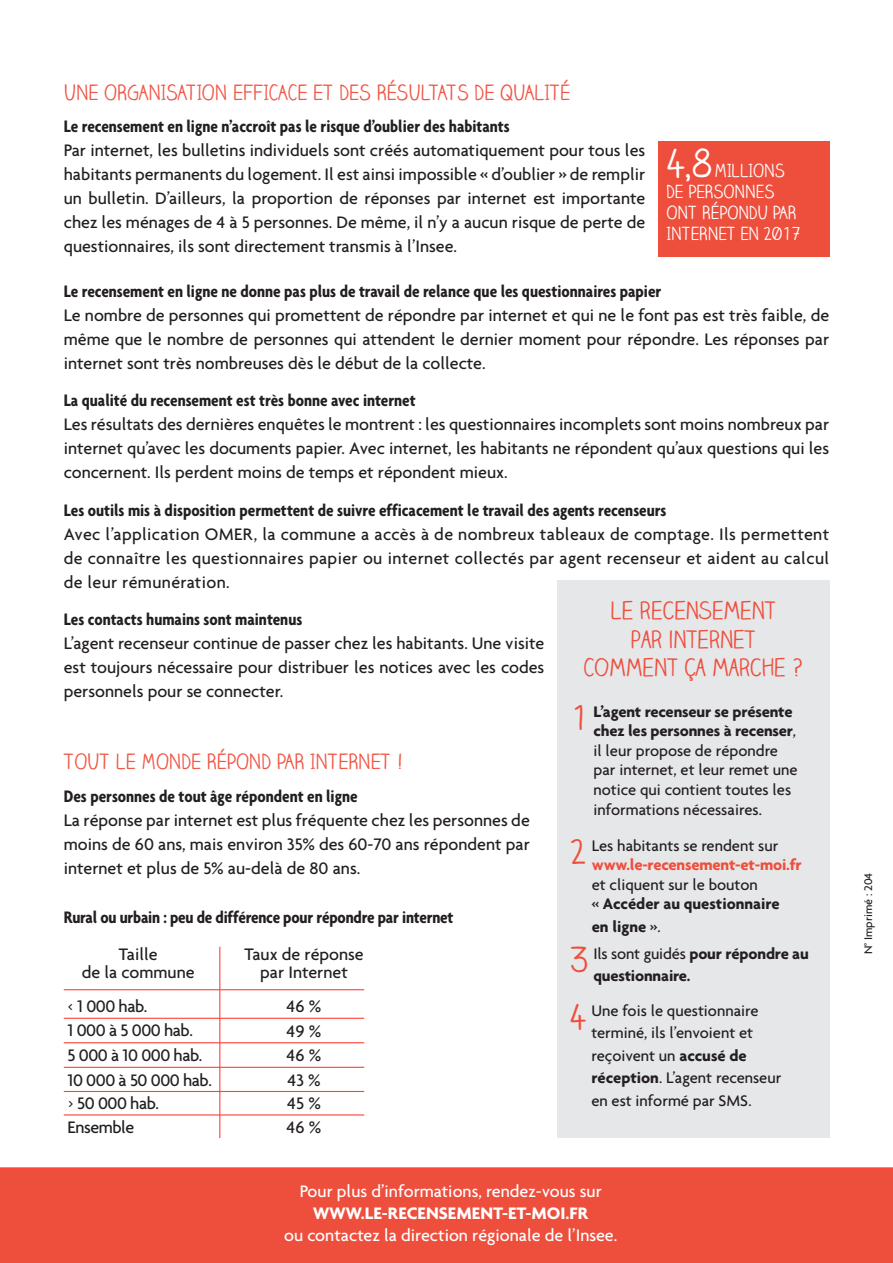
<style>
.page{position:relative;width:893px;height:1263px;background:#fff}
.page>*{position:absolute;margin:0;border:0;box-sizing:border-box;transform-origin:0 0}
.t1{font:24px/28.8px "Claire Hand";color:#ee4f3d;text-align:center}
.t2{font:21px "Claire Hand";color:#f05646}
.t3{font:500 18px/24px "Agenda";color:#231f20;text-align:justify}
.t4{font:700 condensed 18px "Agenda";color:#231f20}
.t5{font:500 18px "Agenda";color:#fff}
.t6{font:500 18px/23.5px "Agenda";letter-spacing:-.025em;color:#231f20}
.t7{font:18px/21px "Claire Hand";color:#fff}
.t8{font:700 18px "Agenda";color:#fff}
.t9{font:500 16.5px/19.5px "Agenda";color:#231f20}
.t10{font:700 16.5px/19.5px "Agenda";letter-spacing:-.01em;color:#ee4f3d}
.t11{font:700 16.5px/27px "Agenda";letter-spacing:-.01em;color:#231f20}
.t12{font:500 12px "Agenda";color:#231f20}
.s1{font-size:38.7px}
.s2{font-family:"Claire Hand";font-weight:400;font-size:34.5px;color:#ee4f3d}
.s3{font-weight:700}
.s4{font-family:"Claire Hand";font-weight:400;font-size:34.5px}
.s5{font-weight:500;color:#231f20}
.s6{font-weight:500}
.s7{font-weight:300}
</style>
<div class="page">
<div style="left:0;top:1167px;width:893px;height:96px;background:#ee4f3d"></div>
<hr style="left:219px;top:947px;width:1px;height:191px;background:#ff4338">
<hr style="left:64px;top:989px;width:300px;height:1px;background:#ff4338">
<hr style="left:64px;top:1018px;width:300px;height:1px;background:#ff4338">
<hr style="left:64px;top:1042px;width:300px;height:1px;background:#ff4338">
<hr style="left:64px;top:1067px;width:300px;height:1px;background:#ff4338">
<hr style="left:64px;top:1091px;width:300px;height:1px;background:#ff4338">
<hr style="left:64px;top:1114px;width:300px;height:1px;background:#ff4338">
<div style="left:557px;top:580px;width:272px;height:558px;background:#e6e7e9"></div>
<div style="left:658px;top:141px;width:171px;height:116px;background:#ee4f3d"></div>
<p class="t2" style="left:64px;top:79px;width:508px">UNE ORGANISATION EFFICACE ET DES RÉSULTATS DE QUALITÉ</p>
<p class="t4" style="left:64px;top:115px;width:447px">Le recensement en ligne n’accroît pas le risque d’oublier des habitants</p>
<p class="t3" style="left:64px;top:137px;width:583px">Par internet, les bulletins individuels sont créés automatiquement pour tous les habitants permanents du logement. Il est ainsi impossible « d’oublier » de remplir un bulletin. D’ailleurs, la proportion de réponses par internet est importante chez les ménages de 4 à 5 personnes. De même, il n’y a aucun risque de perte de questionnaires, ils sont directement transmis à l’Insee.</p>
<p class="t4" style="left:64px;top:280px;width:599px">Le recensement en ligne ne donne pas plus de travail de relance que les questionnaires papier</p>
<p class="t3" style="left:64px;top:302px;width:767px">Le nombre de personnes qui promettent de répondre par internet et qui ne le font pas est très faible, de même que le nombre de personnes qui attendent le dernier moment pour répondre. Les réponses par internet sont très nombreuses dès le début de la collecte.</p>
<p class="t4" style="left:64px;top:390px;width:353px">La qualité du recensement est très bonne avec internet</p>
<p class="t3" style="left:64px;top:412px;width:767px">Les résultats des dernières enquêtes le montrent : les questionnaires incomplets sont moins nombreux par internet qu’avec les documents papier. Avec internet, les habitants ne répondent qu’aux questions qui les concernent. Ils perdent moins de temps et répondent mieux.</p>
<p class="t4" style="left:64px;top:499px;width:604px">Les outils mis à disposition permettent de suivre efficacement le travail des agents recenseurs</p>
<p class="t3" style="left:64px;top:521px;width:767px">Avec l’application OMER, la commune a accès à de nombreux tableaux de comptage. Ils permettent de connaître les questionnaires papier ou internet collectés par agent recenseur et aident au calcul de leur rémunération.</p>
<p class="t4" style="left:64px;top:609px;width:240px">Les contacts humains sont maintenus</p>
<p class="t3" style="left:64px;top:631px;width:482px">L’agent recenseur continue de passer chez les habitants. Une visite est toujours nécessaire pour distribuer les notices avec les codes personnels pour se connecter.</p>
<p class="t7" style="left:666px;top:160px;width:137px"><span class="s1">4,8</span>MILLIONS<br>DE PERSONNES<br>ONT RÉPONDU PAR<br>INTERNET EN 2017</p>
<h1 class="t1" style="left:583px;top:596px;width:221px">LE RECENSEMENT<br>PAR INTERNET<br>COMMENT ÇA MARCHE ?</h1>
<p class="t9" style="left:593px;top:701px;width:206px;text-indent:-24px"><span class="s2">1</span> <span class="s3">L’agent recenseur se présente chez les personnes à recenser</span>, il leur propose de répondre par internet, et leur remet une notice qui contient toutes les informations nécessaires.</p>
<p class="t10" style="left:592px;top:835px;width:212px;text-indent:-22px"><span class="s4">2</span> <span class="s5">Les habitants se rendent sur </span>www.le-recensement-et-moi.fr</p>
<p class="t9" style="left:592px;top:874px;width:189px">et cliquent sur le bouton<br>« <span class="s3">Accéder au questionnaire</span></p>
<p class="t11" style="left:570px;top:912px;width:240px;text-indent:22px">en ligne <span class="s6">».<br></span><span class="s2">3</span> <span class="s6">Ils sont guidés</span> pour répondre au</p>
<p class="t9" style="left:570px;top:958px;width:190px;line-height:34.5px;text-indent:24px"><span class="s3">questionnaire.<br></span><span class="s2">4</span> Une fois le questionnaire</p>
<p class="t9" style="left:591px;top:1021px;width:191px;line-height:22.5px">terminé, ils l’envoient et reçoivent un <span class="s3">accusé de réception</span>. L’agent recenseur en est informé par SMS.</p>
<p class="t2" style="left:64px;top:748px;width:340px">TOUT LE MONDE RÉPOND PAR INTERNET !</p>
<p class="t4" style="left:64px;top:785px;width:295px">Des personnes de tout âge répondent en ligne</p>
<p class="t3" style="left:64px;top:807px;width:468px">La réponse par internet est plus fréquente chez les personnes de moins de 60 ans, mais environ 35% des 60-70 ans répondent par internet et plus de 5% au-delà de 80 ans.</p>
<p class="t4" style="left:64px;top:906px;width:391px">Rural ou urbain : peu de différence pour répondre par internet</p>
<p class="t3" style="left:82px;top:945px;width:114px;line-height:18px;text-align:center">Taille<br>de la commune</p>
<p class="t3" style="left:68px;top:994px;width:81px"><span class="s7">&lt;</span> 1 000 hab.</p>
<p class="t3" style="left:244px;top:945px;width:121px;line-height:18px;text-align:center">Taux de réponse par Internet</p>
<p class="t3" style="left:287px;top:994px;width:36px">46 % 49 % 46 % 43 % 45 % 46 %</p>
<p class="t6" style="left:68px;top:1017px;width:136px;line-height:25px">1 000 à 5 000 hab.<br>5 000 à 10 000 hab.</p>
<p class="t6" style="left:68px;top:1068px;width:146px">10 000 à 50 000 hab. <span class="s7">&gt;</span> 50 000 hab.<br>Ensemble</p>
<p class="t5" style="left:300px;top:1181px;width:304px">Pour plus d’informations, rendez-vous sur</p>
<p class="t8" style="left:313px;top:1202px;width:276px">WWW.LE-RECENSEMENT-ET-MOI.FR</p>
<p class="t5" style="left:284px;top:1224px;width:335px">ou contactez la direction régionale de l’Insee.</p>
<p class="t12" style="left:861px;top:954px;width:83px;rotate:-90deg">N° Imprimé : 204</p>
</div>
